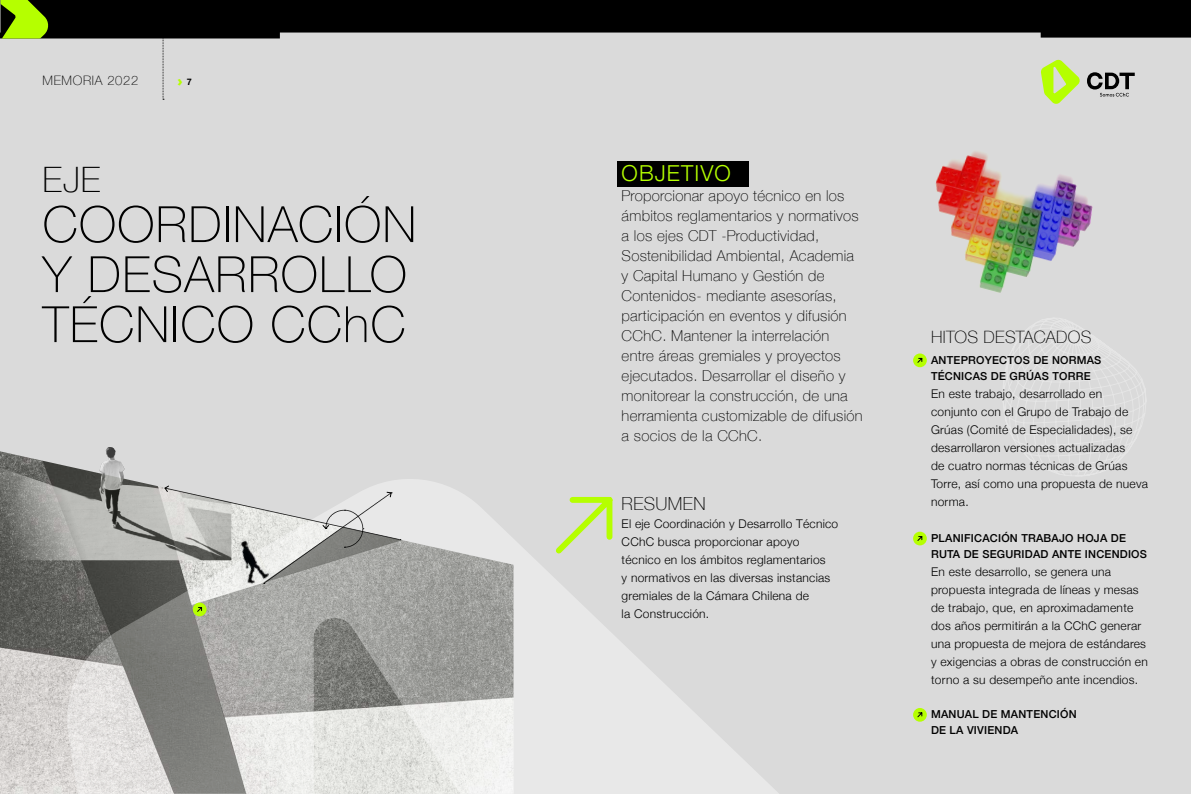
<style>
.page{position:relative;width:1191px;height:794px;background:#dadada}
.page>*{position:absolute;margin:0;border:0;box-sizing:border-box;transform-origin:0 0}
.t1{font:100 50px/50px "Helvetica Neue";letter-spacing:.025em;color:#000}
.t2{font:100 35px "Helvetica Neue";color:#000}
.t3{font:300 22px "Helvetica Neue";letter-spacing:.05em;color:#b5ff00}
.t4{font:100 18px "Helvetica Neue";letter-spacing:.02em;color:#000}
.t5{font:100 17px "Helvetica Neue";letter-spacing:.02em;color:#000}
.t6{font:100 15px/20px "Helvetica Neue";letter-spacing:.02em;color:#000}
.t7{font:900 14px "Gotham";color:#b5ff00}
.t8{font:100 13px "Helvetica Neue";letter-spacing:.05em;color:#000}
.t9{font:300 12px/18px "Helvetica Neue";letter-spacing:.02em;color:#000}
.t10{font:500 11px/16px "Helvetica Neue";letter-spacing:.02em;color:#000}
.s1{font-family:"Helvetica Neue";font-weight:700;font-size:9px;color:#000}
</style>
<div class="page">
<img style="left:0;top:560px;width:62px;height:234px">
<svg style="left:62px;top:479px;width:717px;height:315px"></svg>
<img style="left:224px;top:584px;width:63px;height:9px">
<img style="left:0;top:447px;width:231px;height:113px">
<img style="left:935px;top:151px;width:158px;height:142px">
<svg style="left:1002px;top:318px;width:144px;height:158px"></svg>
<svg style="left:165px;top:485px;width:236px;height:99px"></svg>
<div style="left:193px;top:602px;width:13px;height:14px;background:#b5ff00;border-radius:50%"></div>
<svg style="left:197px;top:607px;width:5px;height:5px"></svg>
<div style="left:617px;top:161px;width:131px;height:25px;background:#000"></div>
<svg style="left:550px;top:491px;width:68px;height:68px"></svg>
<svg style="left:1041px;top:59px;width:39px;height:45px"></svg>
<svg style="left:1087px;top:72px;width:47px;height:24px"></svg>
<svg style="left:163px;top:38px;width:1px;height:62px"></svg>
<svg style="left:49px;top:0;width:1142px;height:38px;fill:#000"></svg>
<svg style="left:0;top:0;width:49px;height:38px"></svg>
<svg style="left:913px;top:353px;width:13px;height:14px"></svg>
<svg style="left:917px;top:358px;width:5px;height:5px"></svg>
<div style="left:913px;top:531px;width:13px;height:14px;background:#b5ff00;border-radius:50%"></div>
<svg style="left:917px;top:536px;width:5px;height:5px"></svg>
<div style="left:913px;top:708px;width:13px;height:13px;background:#b5ff00;border-radius:50%"></div>
<svg style="left:917px;top:712px;width:5px;height:5px"></svg>
<p class="t8" style="left:43px;top:70px;width:97px">MEMORIA 2022</p>
<p class="t7" style="left:177px;top:72px;width:16px">› <span class="s1">7</span></p>
<h2 class="t2" style="left:43px;top:153px;width:59px">EJE</h2>
<h1 class="t1" style="left:43px;top:197px;width:375px">COORDINACIÓN<br>Y DESARROLLO<br>TÉCNICO CChC</h1>
<h3 class="t3" style="left:621px;top:156px;width:111px">OBJETIVO</h3>
<p class="t6" style="left:621px;top:185px;width:243px">Proporcionar apoyo técnico en los ámbitos reglamentarios y normativos a los ejes CDT -Productividad, Sostenibilidad Ambiental, Academia y Capital Humano y Gestión de Contenidos- mediante asesorías, participación en eventos y difusión CChC. Mantener la interrelación entre áreas gremiales y proyectos ejecutados. Desarrollar el diseño y monitorear la construcción, de una herramienta customizable de difusión a socios de la CChC.</p>
<h3 class="t4" style="left:621px;top:489px;width:85px">RESUMEN</h3>
<p class="t9" style="left:621px;top:513px;width:218px">El eje Coordinación y Desarrollo Técnico CChC busca proporcionar apoyo técnico en los ámbitos reglamentarios<br>y normativos en las diversas instancias gremiales de la Cámara Chilena de<br>la Construcción.</p>
<h3 class="t5" style="left:931px;top:324px;width:162px">HITOS DESTACADOS</h3>
<p class="t10" style="left:931px;top:351px;width:172px">ANTEPROYECTOS DE NORMAS<br>TÉCNICAS DE GRÚAS TORRE</p>
<p class="t9" style="left:931px;top:384px;width:218px">En este trabajo, desarrollado en conjunto con el Grupo de Trabajo de<br>Grúas (Comité de Especialidades), se desarrollaron versiones actualizadas<br>de cuatro normas técnicas de Grúas<br>Torre, así como una propuesta de nueva norma.</p>
<p class="t10" style="left:931px;top:529px;width:217px">PLANIFICACIÓN TRABAJO HOJA DE<br>RUTA DE SEGURIDAD ANTE INCENDIOS</p>
<p class="t9" style="left:931px;top:562px;width:218px">En este desarrollo, se genera una propuesta integrada de líneas y mesas de trabajo, que, en aproximadamente dos años permitirán a la CChC generar una propuesta de mejora de estándares y exigencias a obras de construcción en torno a su desempeño ante incendios.</p>
<p class="t10" style="left:931px;top:705px;width:147px">MANUAL DE MANTENCIÓN<br>DE LA VIVIENDA</p>
</div>
